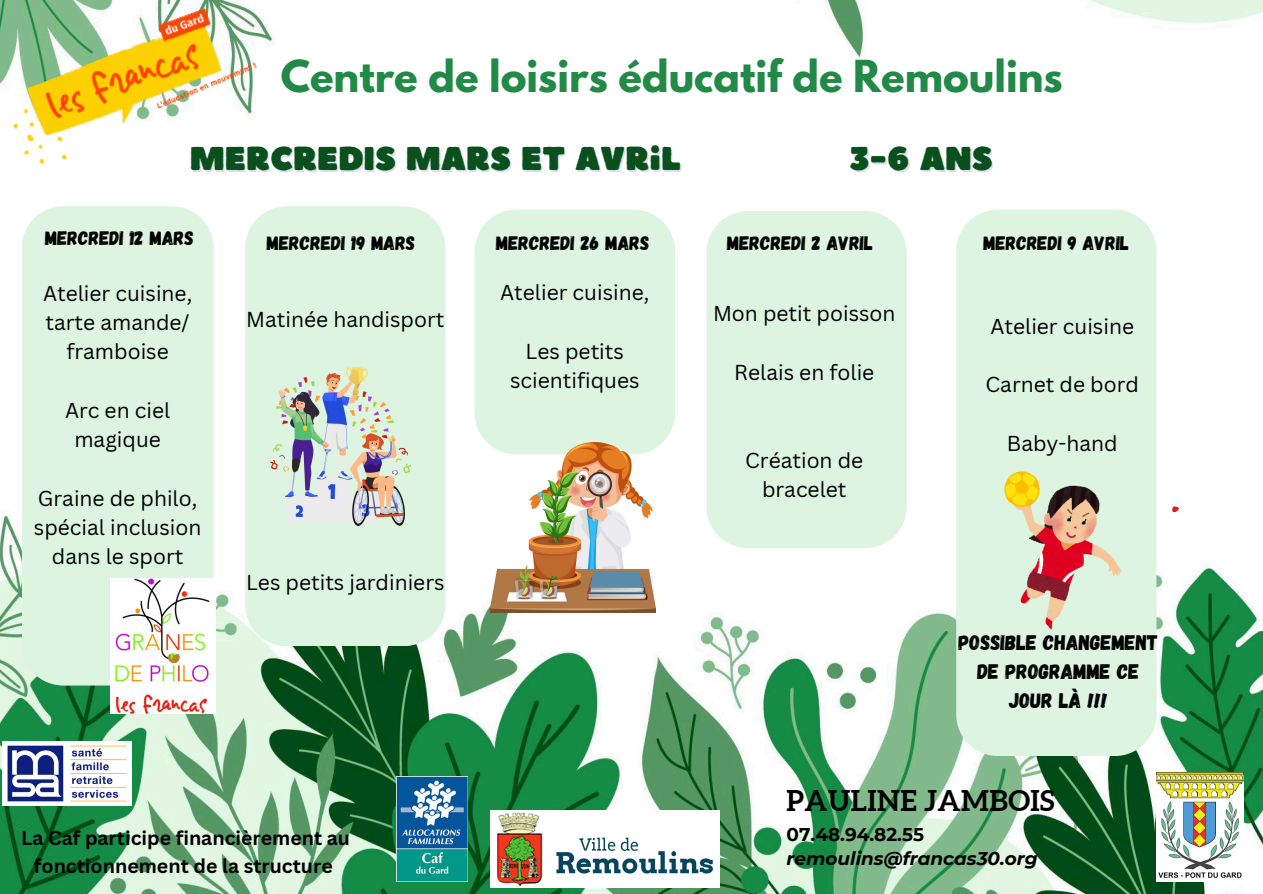
<style>
.page{position:relative;width:1263px;height:894px;background:#fff}
.page>*{position:absolute;margin:0;border:0;box-sizing:border-box;transform-origin:0 0}
.t1{font:700 39px "League Spartan";color:#218a47}
.t2{font:33px "Boulder";color:#0a501c}
.t3{font:700 28.5px "Aleo";letter-spacing:.015em;color:#000}
.t4{font:21px/29.2px "Canva Sans";color:#000;text-align:center}
.t5{font:21px/29.2px "Gagalin";color:#000;text-align:center}
.t6{font:19.5px "Gagalin";color:#000}
.t7{font:700 19.5px/27px "Canva Sans";color:#000;text-align:center}
.t8{font:italic 700 18.45px "Montserrat";color:#000}
.t9{font:700 18.45px "Montserrat";color:#000}
</style>
<div class="page">
<img style="left:0;top:0;width:1263px;height:893px">
<div style="left:22px;top:206px;width:192px;height:479px;background:#dcf4e0"></div>
<div style="left:245px;top:206px;width:200px;height:440px;background:#dcf4e0"></div>
<div style="left:475px;top:209px;width:200px;height:245px;background:#dcf4e0"></div>
<div style="left:706px;top:211px;width:201px;height:337px;background:#dcf4e0"></div>
<div style="left:956px;top:209px;width:200px;height:546px;background:#dcf4e0"></div>
<img style="left:0;top:0;width:264px;height:172px">
<img style="left:2px;top:741px;width:130px;height:64px">
<img style="left:396px;top:776px;width:71px;height:105px">
<img style="left:111px;top:578px;width:105px;height:135px">
<img style="left:490px;top:810px;width:230px;height:76px">
<img style="left:1156px;top:771px;width:87px;height:109px">
<img style="left:270px;top:367px;width:141px;height:158px">
<img style="left:490px;top:443px;width:166px;height:169px">
<svg style="left:1172px;top:506px;width:7px;height:6px"></svg>
<img style="left:1005px;top:471px;width:117px;height:158px">
<p class="t1" style="left:281px;top:57px;width:783px">Centre de loisirs éducatif de Remoulins</p>
<h1 class="t2" style="left:190px;top:137px;width:492px">MERCREDIS MARS ET AVRIL</h1>
<h6 class="t2" style="left:849px;top:137px;width:145px">3-6 ANS</h6>
<h6 class="t6" style="left:45px;top:226px;width:150px">MERCREDI 12 MARS</h6>
<h6 class="t4" style="left:43px;top:278px;width:151px">Atelier cuisine, tarte amande/ framboise</h6>
<h4 class="t4" style="left:65px;top:395px;width:107px">Arc en ciel magique</h4>
<p class="t4" style="left:34px;top:483px;width:169px">Graine de philo, spécial inclusion dans le sport</p>
<h4 class="t6" style="left:267px;top:230px;width:150px">MERCREDI 19 MARS</h4>
<h6 class="t4" style="left:246px;top:303px;width:200px">Matinée handisport</h6>
<h6 class="t4" style="left:246px;top:567px;width:200px">Les petits jardiniers</h6>
<h6 class="t7" style="left:21px;top:824px;width:330px">La Caf participe financièrement au fonctionnement de la structure</h6>
<p class="t6" style="left:496px;top:230px;width:155px">MERCREDI 26 MARS</p>
<p class="t6" style="left:727px;top:230px;width:147px">MERCREDI 2 AVRIL</p>
<h5 class="t6" style="left:983px;top:230px;width:147px">MERCREDI 9 AVRIL</h5>
<h6 class="t4" style="left:500px;top:277px;width:151px">Atelier cuisine,</h6>
<h6 class="t4" style="left:510px;top:336px;width:131px">Les petits scientifiques</h6>
<h4 class="t4" style="left:713px;top:298px;width:184px">Mon petit poisson</h4>
<h6 class="t4" style="left:734px;top:357px;width:142px">Relais en folie</h6>
<h6 class="t4" style="left:745px;top:444px;width:120px">Création de bracelet</h6>
<p class="t4" style="left:990px;top:311px;width:145px">Atelier cuisine</p>
<h4 class="t4" style="left:986px;top:369px;width:155px">Carnet de bord</h4>
<h6 class="t4" style="left:1007px;top:428px;width:112px">Baby-hand</h6>
<h6 class="t5" style="left:958px;top:626px;width:201px">POSSIBLE CHANGEMENT<br>DE PROGRAMME CE<br>JOUR LÀ !!!</h6>
<h6 class="t3" style="left:787px;top:784px;width:270px">PAULINE JAMBOIS</h6>
<p class="t9" style="left:787px;top:822px;width:139px">07.48.94.82.55</p>
<h4 class="t8" style="left:787px;top:847px;width:253px">remoulins@francas30.org</h4>
</div>
